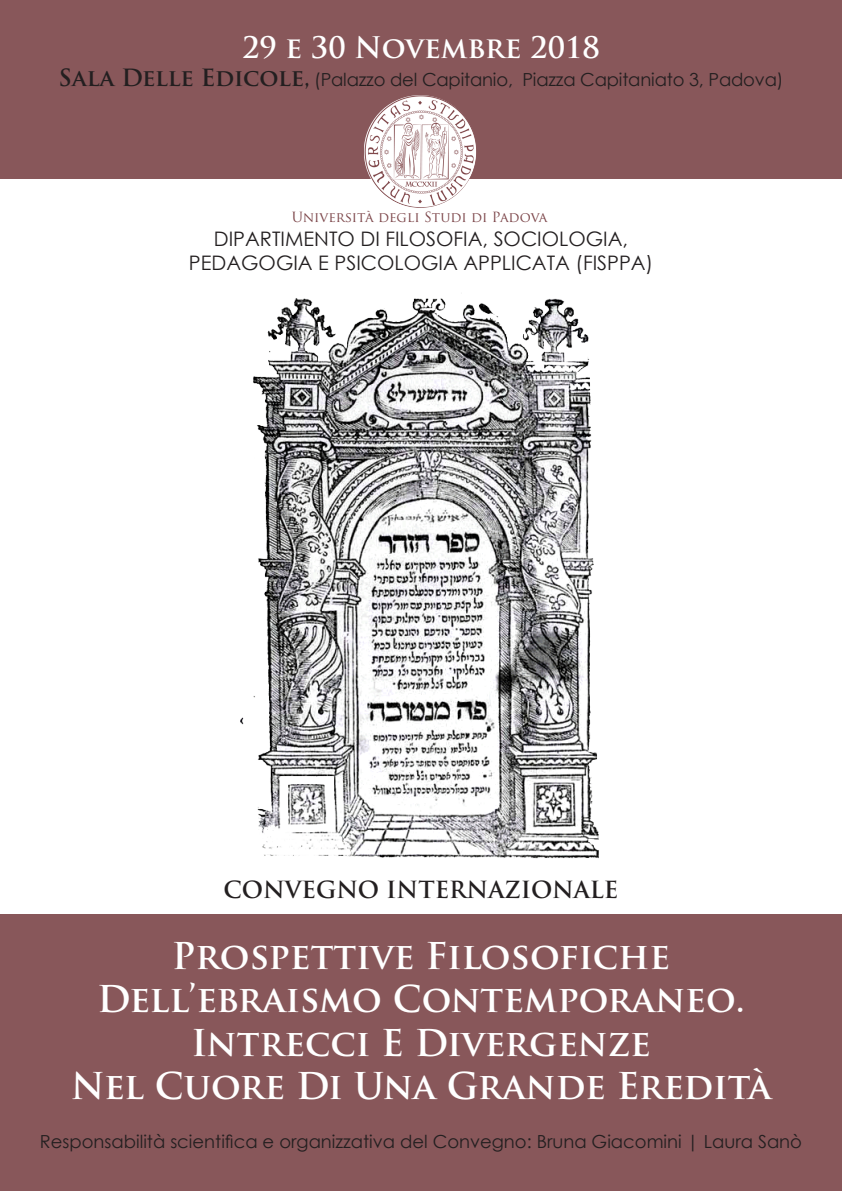
<style>
.page{position:relative;width:842px;height:1191px;background:#fff}
.page>*{position:absolute;margin:0;border:0;box-sizing:border-box;transform-origin:0 0}
.t1{font:700 36px "Trajan Pro";color:#fff}
.t2{font:700 29px "Trajan Pro";color:#fff}
.t3{font:700 23px "Trajan Pro";color:#231f20}
.t4{font:20px "Century Gothic";color:#231f20}
.t5{font:18px "Century Gothic";color:#231f20}
.t6{font:13.7px "Trajan Pro";color:#7b4448}
.s1{font-family:"Trajan Pro";font-weight:700;font-size:23.1px}
</style>
<div class="page">
<div style="left:0;top:914px;width:842px;height:277px;background:#88575a"></div>
<div style="left:0;top:0;width:842px;height:179px;background:#88575a"></div>
<img style="left:364px;top:95px;width:112px;height:113px">
<img style="left:240px;top:298px;width:359px;height:561px">
<p class="t2" style="left:242px;top:29px;width:359px">29 e 30 Novembre 2018</p>
<p class="t5" style="left:59px;top:67px;width:726px"><span class="s1">Sala Delle Edicole,</span> (Palazzo del Capitanio, Piazza Capitaniato 3, Padova)</p>
<p class="t6" style="left:292px;top:208px;width:257px">Università degli Studi di Padova</p>
<p class="t4" style="left:214px;top:225px;width:416px">DIPARTIMENTO DI FILOSOFIA, SOCIOLOGIA,</p>
<p class="t4" style="left:189px;top:249px;width:466px">PEDAGOGIA E PSICOLOGIA APPLICATA (FISPPA)</p>
<p class="t3" style="left:224px;top:875px;width:396px">CONVEGNO INTERNAZIONALE</p>
<p class="t1" style="left:172px;top:933px;width:500px">Prospettive Filosofiche</p>
<p class="t1" style="left:97px;top:977px;width:649px">Dell’ebraismo Contemporaneo.</p>
<p class="t1" style="left:191px;top:1020px;width:461px">Intrecci E Divergenze</p>
<p class="t1" style="left:71px;top:1063px;width:702px">Nel Cuore Di Una Grande Eredità</p>
<p class="t5" style="left:40px;top:1129px;width:764px">Responsabilità scientifica e organizzativa del Convegno: Bruna Giacomini | Laura Sanò</p>
</div>
